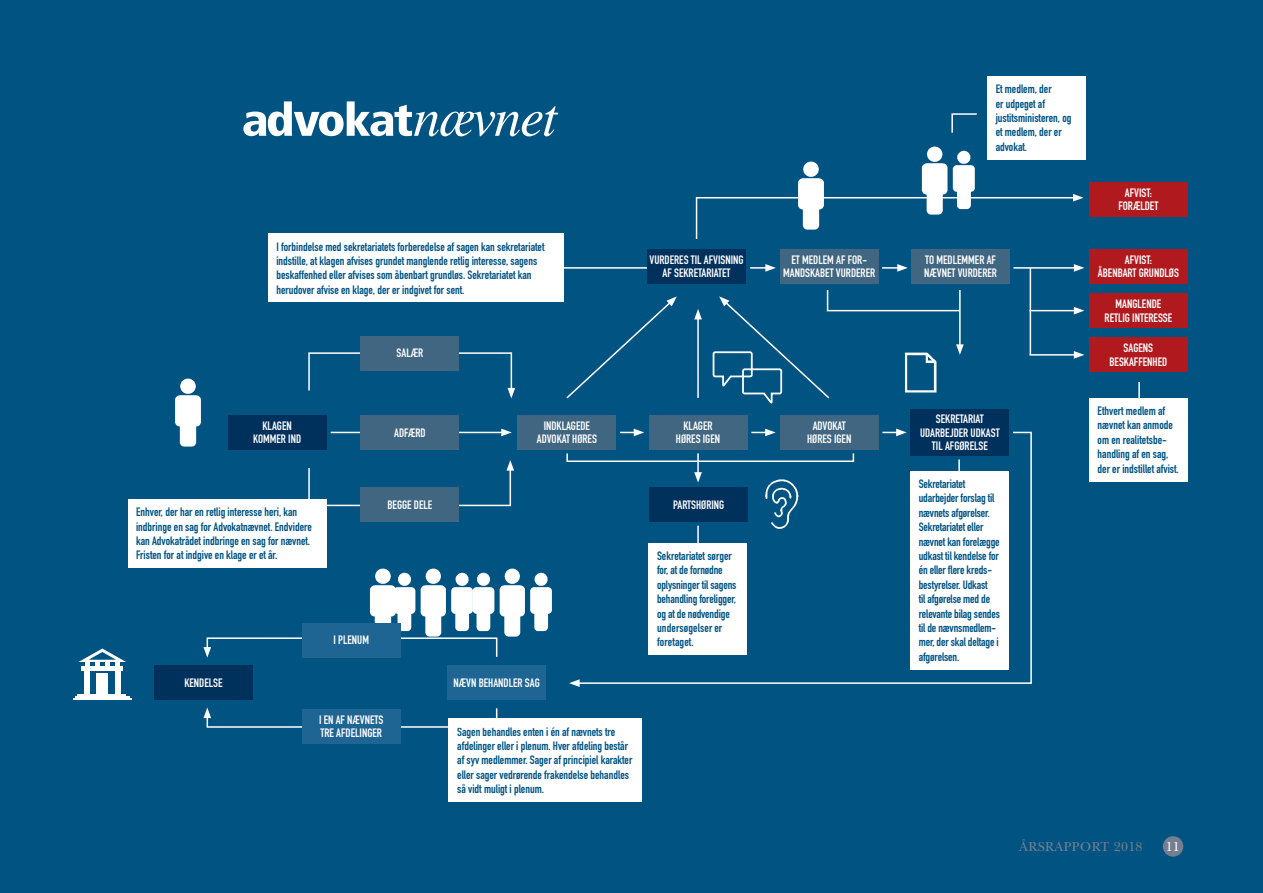
<style>
.page{position:relative;width:1263px;height:893px;background:#015382}
.page>*{position:absolute;margin:0;border:0;box-sizing:border-box;transform-origin:0 0}
.t1{font:14.4px "Minion Pro";color:#fff}
.t2{font:13.5px "New Baskerville Std";letter-spacing:.03em;color:#748090}
.t3{font:700 12px/14.4px "DIN Condensed";color:#015382}
.t4{font:700 12px/13.5px "DIN Condensed";color:#fff;text-align:center}
</style>
<div class="page">
<div style="left:268px;top:233px;width:296px;height:69px;background:#fff"></div>
<div style="left:128px;top:499px;width:198px;height:69px;background:#fff"></div>
<div style="left:449px;top:718px;width:193px;height:84px;background:#fff"></div>
<div style="left:1089px;top:398px;width:99px;height:83px;background:#fff"></div>
<div style="left:987px;top:76px;width:99px;height:83px;background:#fff"></div>
<div style="left:228px;top:415px;width:98px;height:35px;background:#00305c"></div>
<div style="left:154px;top:665px;width:99px;height:35px;background:#00305c"></div>
<div style="left:447px;top:665px;width:99px;height:35px;background:#1f6593"></div>
<div style="left:517px;top:415px;width:99px;height:35px;background:#406681"></div>
<div style="left:649px;top:415px;width:98px;height:35px;background:#406681"></div>
<div style="left:780px;top:415px;width:98px;height:35px;background:#406681"></div>
<div style="left:910px;top:409px;width:99px;height:47px;background:#00305c"></div>
<div style="left:780px;top:249px;width:98px;height:35px;background:#406681"></div>
<div style="left:911px;top:249px;width:99px;height:35px;background:#406681"></div>
<svg style="left:695px;top:194px;width:388px;height:45px"></svg>
<svg style="left:580px;top:431px;width:452px;height:253px"></svg>
<svg style="left:569px;top:679px;width:11px;height:8px"></svg>
<svg style="left:750px;top:264px;width:26px;height:8px"></svg>
<hr style="left:561px;top:267px;width:88px;height:2px;background:#fff">
<hr style="left:331px;top:432px;width:173px;height:1px;background:#fff">
<svg style="left:501px;top:429px;width:11px;height:7px"></svg>
<svg style="left:751px;top:429px;width:25px;height:7px"></svg>
<svg style="left:620px;top:429px;width:24px;height:7px"></svg>
<svg style="left:882px;top:429px;width:25px;height:7px"></svg>
<svg style="left:882px;top:264px;width:26px;height:8px"></svg>
<hr style="left:1013px;top:267px;width:63px;height:2px;background:#fff">
<svg style="left:1074px;top:264px;width:10px;height:8px"></svg>
<hr style="left:1029px;top:310px;width:47px;height:1px;background:#fff">
<svg style="left:1074px;top:307px;width:10px;height:7px"></svg>
<svg style="left:566px;top:452px;width:289px;height:11px"></svg>
<hr style="left:1029px;top:354px;width:47px;height:2px;background:#fff">
<svg style="left:1074px;top:351px;width:10px;height:8px"></svg>
<hr style="left:1030px;top:268px;width:1px;height:87px;background:#fff">
<hr style="left:697px;top:453px;width:2px;height:21px;background:#fff">
<svg style="left:694px;top:472px;width:8px;height:11px"></svg>
<hr style="left:697px;top:317px;width:2px;height:81px;background:#fff">
<svg style="left:694px;top:309px;width:8px;height:10px"></svg>
<svg style="left:566px;top:296px;width:111px;height:103px"></svg>
<div style="left:361px;top:415px;width:98px;height:35px;background:#406681"></div>
<img style="left:751px;top:466px;width:57px;height:76px">
<div style="left:1089px;top:249px;width:99px;height:35px;background:#b01a1e"></div>
<div style="left:1089px;top:182px;width:99px;height:34px;background:#b01a1e"></div>
<div style="left:1089px;top:293px;width:99px;height:35px;background:#b01a1e"></div>
<div style="left:1089px;top:338px;width:99px;height:34px;background:#b01a1e"></div>
<img style="left:481px;top:568px;width:71px;height:69px">
<img style="left:401px;top:568px;width:80px;height:69px">
<img style="left:370px;top:568px;width:31px;height:55px">
<img style="left:795px;top:161px;width:32px;height:78px">
<img style="left:175px;top:378px;width:26px;height:69px">
<img style="left:921px;top:146px;width:63px;height:78px">
<div style="left:647px;top:249px;width:99px;height:35px;background:#00305c"></div>
<svg style="left:203px;top:637px;width:295px;height:21px"></svg>
<svg style="left:203px;top:707px;width:295px;height:21px"></svg>
<div style="left:308px;top:467px;width:203px;height:39px;border:2px solid #fff"></div>
<svg style="left:506px;top:460px;width:8px;height:11px"></svg>
<div style="left:308px;top:352px;width:204px;height:39px;border:2px solid #fff"></div>
<svg style="left:507px;top:388px;width:8px;height:10px"></svg>
<div style="left:302px;top:623px;width:99px;height:34px;background:#1f6593"></div>
<div style="left:302px;top:709px;width:99px;height:34px;background:#1f6593"></div>
<div style="left:361px;top:487px;width:98px;height:34px;background:#406681"></div>
<div style="left:361px;top:336px;width:98px;height:34px;background:#406681"></div>
<svg style="left:697px;top:526px;width:2px;height:18px"></svg>
<svg style="left:958px;top:459px;width:2px;height:12px"></svg>
<svg style="left:1138px;top:382px;width:2px;height:16px"></svg>
<svg style="left:951px;top:113px;width:26px;height:20px"></svg>
<div style="left:910px;top:471px;width:99px;height:198px;background:#fff"></div>
<svg style="left:243px;top:101px;width:315px;height:35px"></svg>
<svg style="left:712px;top:290px;width:252px;height:113px"></svg>
<hr style="left:73px;top:698px;width:59px;height:2px;background:#fff">
<hr style="left:77px;top:694px;width:49px;height:1px;background:#fff">
<hr style="left:75px;top:696px;width:55px;height:2px;background:#fff">
<div style="left:84px;top:671px;width:6px;height:23px;background:#fff"></div>
<div style="left:96px;top:673px;width:12px;height:21px;background:#fff"></div>
<div style="left:115px;top:671px;width:5px;height:23px;background:#fff"></div>
<hr style="left:81px;top:668px;width:42px;height:2px;background:#fff">
<hr style="left:82px;top:666px;width:41px;height:2px;background:#fff">
<svg style="left:79px;top:648px;width:47px;height:18px"></svg>
<div style="left:1163px;top:836px;width:20px;height:21px;background:#748090;border-radius:50%"></div>
<p class="t3" style="left:276px;top:239px;width:270px">I forbindelse med sekretariatets forberedelse af sagen kan sekretariatet indstille, at klagen afvises grundet manglende retlig interesse, sagens beskaffenhed eller afvises som åbenbart grundløs. Sekretariatet kan herudover afvise en klage, der er indgivet for sent.</p>
<p class="t4" style="left:397px;top:346px;width:28px">SALÆR</p>
<p class="t3" style="left:996px;top:82px;width:77px">Et medlem, der<br>er udpeget af justitsministeren, og et medlem, der er advokat.</p>
<p class="t4" style="left:649px;top:253px;width:96px">VURDERES TIL AFVISNING<br>AF SEKRETARIATET</p>
<p class="t4" style="left:783px;top:253px;width:93px">ET MEDLEM AF FOR-<br>MANDSKABET VURDERER</p>
<p class="t4" style="left:924px;top:253px;width:74px;text-align:left">TO MEDLEMMER AF<br>NÆVNET VURDERER</p>
<p class="t4" style="left:253px;top:419px;width:50px">KLAGEN<br>KOMMER IND</p>
<p class="t3" style="left:136px;top:505px;width:177px">Enhver, der har en retlig interesse heri, kan indbringe en sag for Advokatnævnet. Endvidere kan Advokatrådet indbringe en sag for nævnet.<br>Fristen for at indgive en klage er et år.</p>
<p class="t4" style="left:394px;top:426px;width:33px">ADFÆRD</p>
<p class="t4" style="left:387px;top:498px;width:46px">BEGGE DELE</p>
<p class="t4" style="left:333px;top:633px;width:37px">I PLENUM</p>
<p class="t4" style="left:537px;top:419px;width:61px">INDKLAGEDE<br>ADVOKAT HØRES</p>
<p class="t4" style="left:676px;top:419px;width:46px">KLAGER<br>HØRES IGEN</p>
<p class="t4" style="left:807px;top:419px;width:46px">ADVOKAT<br>HØRES IGEN</p>
<p class="t4" style="left:920px;top:412px;width:81px">SEKRETARIAT<br>UDARBEJDER UDKAST<br>TIL AFGØRELSE</p>
<p class="t4" style="left:673px;top:498px;width:53px">PARTSHØRING</p>
<p class="t3" style="left:657px;top:548px;width:81px">Sekretariatet sørger for, at de fornødne oplysninger til sagens behandling foreligger, og at de nødvendige undersøgelser er foretaget.</p>
<p class="t3" style="left:919px;top:476px;width:83px">Sekretariatet udarbejder forslag til nævnets afgørelser.<br>Sekretariatet eller nævnet kan forelægge udkast til kendelse for én eller flere kreds&shy;bestyrelser. Udkast<br>til afgørelse med de relevante bilag sendes til de nævnsmedlem&shy;mer, der skal deltage i afgørelsen.</p>
<p class="t4" style="left:184px;top:676px;width:40px">KENDELSE</p>
<p class="t4" style="left:454px;top:676px;width:88px">NÆVN BEHANDLER SAG</p>
<p class="t4" style="left:319px;top:713px;width:66px;text-align:left">I EN AF NÆVNETS<br>TRE AFDELINGER</p>
<p class="t3" style="left:457px;top:724px;width:177px">Sagen behandles enten i én af nævnets tre afdelinger eller i plenum. Hver afdeling består af syv medlemmer. Sager af principiel karakter eller sager vedrørende frakendelse behandles så vidt muligt i plenum.</p>
<p class="t4" style="left:1118px;top:186px;width:41px">AFVIST:<br>FORÆLDET</p>
<p class="t4" style="left:1098px;top:253px;width:82px">AFVIST:<br>ÅBENBART GRUNDLØS</p>
<p class="t4" style="left:1104px;top:297px;width:69px">MANGLENDE<br>RETLIG INTERESSE</p>
<p class="t4" style="left:1109px;top:341px;width:59px">SAGENS<br>BESKAFFENHED</p>
<p class="t3" style="left:1098px;top:403px;width:83px">Ethvert medlem af nævnet kan anmode om en realitetsbe&shy;handling af en sag, der er indstillet afvist.</p>
<p class="t2" style="left:1019px;top:839px;width:125px">ÅRSRAPPORT 2018</p>
<p class="t1" style="left:1166px;top:837px;width:15px">11</p>
</div>
